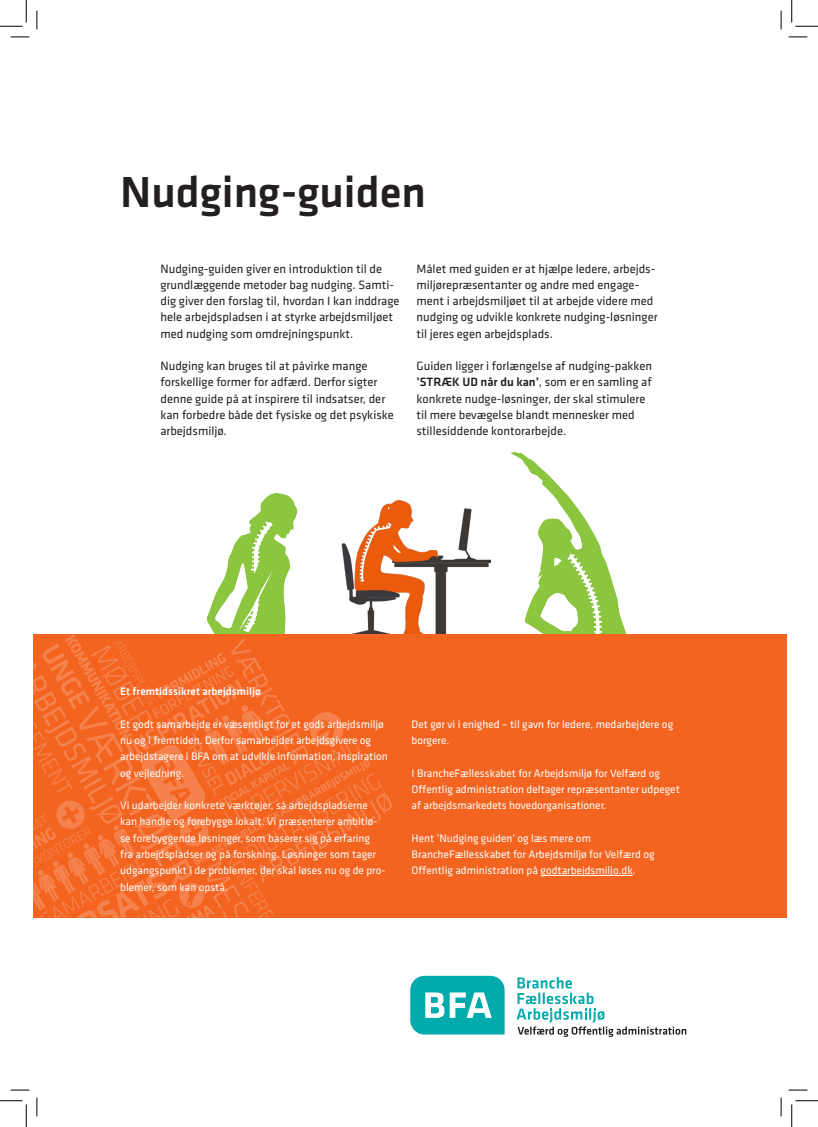
<style>
.page{position:relative;width:818px;height:1127px;background:#fff}
.page>*{position:absolute;margin:0;border:0;box-sizing:border-box;transform-origin:0 0}
.OS_36{font:500 45px "Klavika";color:#231f20}
.Brød{font:12.5px/16.2px "Klavika";color:#231f20}
.Boksbrød{font:11.25px/16.2px "Klavika";color:#fff}
.Boksbrød-2{font:500 11.25px "Klavika";color:#fff}
.s1{font-weight:500}
</style>
<div class="page">
<img style="left:206px;top:493px;width:92px;height:141px">
<img style="left:511px;top:452px;width:115px;height:182px">
<img style="left:341px;top:500px;width:150px;height:134px">
<div style="left:33px;top:634px;width:754px;height:283px;background:#f36421"></div>
<hr style="left:540px;top:874px;width:93px;height:1px;background:#fff">
<svg style="left:410px;top:975px;width:95px;height:59px"></svg>
<svg style="left:516px;top:976px;width:170px;height:60px"></svg>
<svg style="left:33px;top:635px;width:359px;height:283px"></svg>
<svg style="left:11px;top:36px;width:18px;height:2px"></svg>
<svg style="left:788px;top:36px;width:19px;height:2px"></svg>
<svg style="left:11px;top:1089px;width:18px;height:1px"></svg>
<svg style="left:788px;top:1089px;width:19px;height:1px"></svg>
<svg style="left:36px;top:11px;width:2px;height:18px"></svg>
<svg style="left:36px;top:1097px;width:2px;height:18px"></svg>
<svg style="left:780px;top:11px;width:2px;height:18px"></svg>
<svg style="left:780px;top:1097px;width:2px;height:18px"></svg>
<svg style="left:0;top:0;width:27px;height:27px"></svg>
<svg style="left:0;top:1100px;width:27px;height:26px"></svg>
<svg style="left:791px;top:0;width:27px;height:27px"></svg>
<svg style="left:791px;top:1100px;width:27px;height:26px"></svg>
<p class="OS_36" style="left:120px;top:162px;width:307px">Nudging-guiden</p>
<p class="Brød" style="left:160px;top:260px;width:241px">Nudging-guiden giver en introduktion til de grundlæggende metoder bag nudging. Samti&shy;dig giver den forslag til, hvordan I kan inddrage hele arbejdspladsen i at styrke arbejdsmiljøet med nudging som omdrejningspunkt.</p>
<p class="Brød" style="left:160px;top:357px;width:235px">Nudging kan bruges til at påvirke mange forskellige former for adfærd. Derfor sigter denne guide på at inspirere til indsatser, der kan forbedre både det fysiske og det psykiske arbejdsmiljø.</p>
<p class="Brød" style="left:416px;top:260px;width:242px">Målet med guiden er at hjælpe ledere, arbejds&shy;miljørepræsentanter og andre med engage&shy;ment i arbejdsmiljøet til at arbejde videre med nudging og udvikle konkrete nudging-løsninger til jeres egen arbejdsplads.</p>
<p class="Brød" style="left:416px;top:357px;width:237px">Guiden ligger i forlængelse af nudging-pakken <span class="s1">’STRÆK UD når du kan’</span>, som er en samling af konkrete nudge-løsninger, der skal stimulere til mere bevægelse blandt mennesker med stillesiddende kontorarbejde.</p>
<p class="Boksbrød-2" style="left:120px;top:683px;width:142px">Et fremtidssikret arbejdsmiljø</p>
<p class="Boksbrød" style="left:120px;top:715px;width:269px">Et godt samarbejde er væsentligt for et godt arbejdsmiljø nu og i fremtiden. Derfor samarbejder arbejdsgivere og arbejdstagere i BFA om at udvikle information, inspiration og vejledning.</p>
<p class="Boksbrød" style="left:120px;top:796px;width:267px">Vi udarbejder konkrete værktøjer, så arbejdspladserne kan handle og forebygge lokalt. Vi præsenterer ambitiø&shy;se forebyggende løsninger, som baserer sig på erfaring fra arbejdspladser og på forskning. Løsninger som tager udgangspunkt i de problemer, der skal løses nu og de pro&shy;blemer, som kan opstå.</p>
<p class="Boksbrød" style="left:412px;top:715px;width:263px">Det gør vi i enighed – til gavn for ledere, medarbejdere og borgere.</p>
<p class="Boksbrød" style="left:412px;top:764px;width:270px">I BrancheFællesskabet for Arbejdsmiljø for Velfærd og<br>Offentlig administration deltager repræsentanter udpeget af arbejdsmarkedets hovedorganisationer.</p>
<p class="Boksbrød" style="left:412px;top:829px;width:244px">Hent ’Nudging guiden’ og læs mere om<br>BrancheFællesskabet for Arbejdsmiljø for Velfærd og<br>Offentlig administration på godtarbejdsmiljo.dk.</p>
</div>
